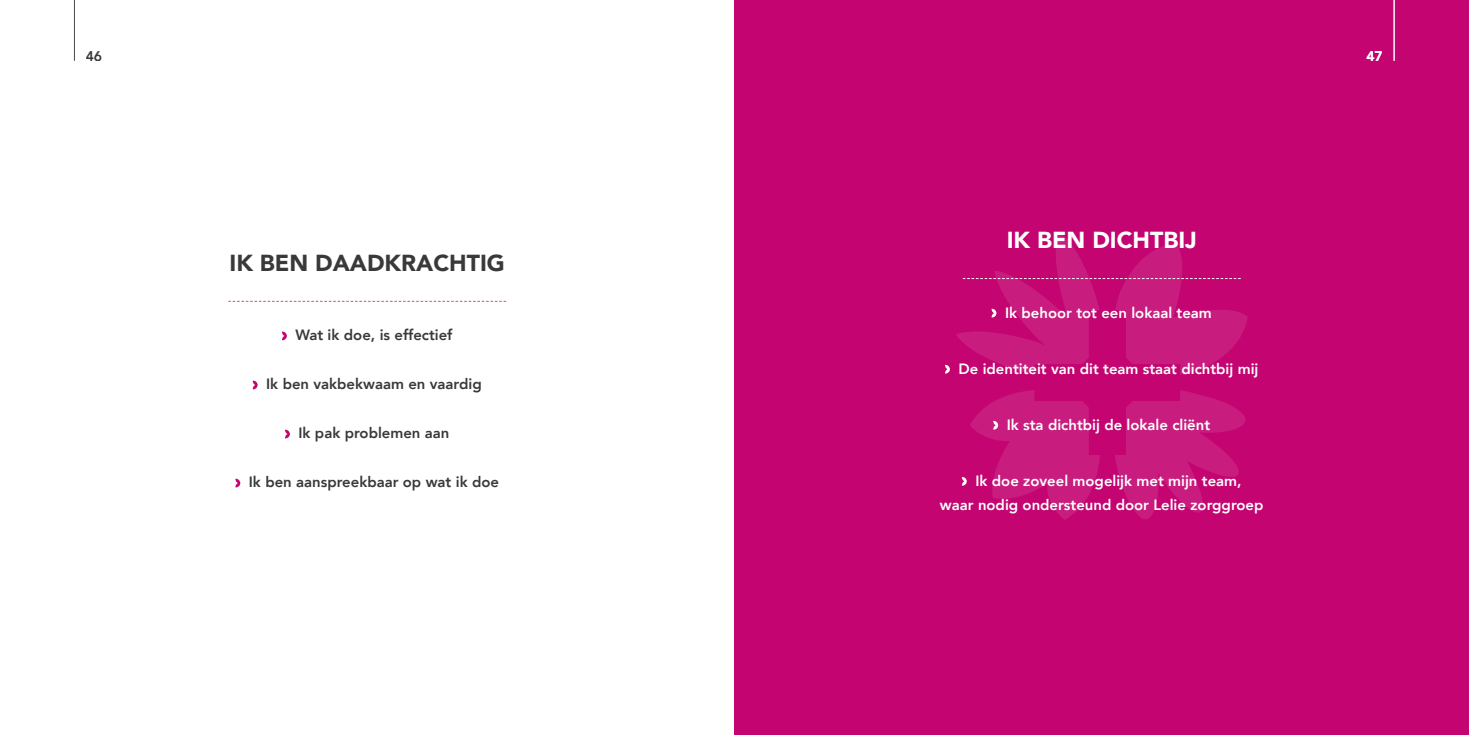
<style>
.page{position:relative;width:1469px;height:735px;background:#fff}
.page>*{position:absolute;margin:0;border:0;box-sizing:border-box;transform-origin:0 0}
.t1{font:900 23.1px "Avenir";color:#393939}
.t2{font:900 23.1px "Avenir";color:#fff}
.t3{font:800 14.88px/24.5px "Avenir";color:#fff}
.t4{font:800 14.88px "Avenir";color:#393939}
.t5{font:800 14px "Avenir";color:#fff}
.t6{font:800 14px "Avenir";color:#393939}
</style>
<div class="page">
<div style="left:734px;top:0;width:734px;height:734px;background:#c30471"></div>
<svg style="left:1115px;top:390px;width:131px;height:129px"></svg>
<svg style="left:945px;top:232px;width:302px;height:143px"></svg>
<svg style="left:961px;top:390px;width:138px;height:129px"></svg>
<hr style="left:1393px;top:0;width:1px;height:61px;background:#fff">
<svg style="left:228px;top:301px;width:278px;height:1px"></svg>
<svg style="left:282px;top:331px;width:5px;height:9px"></svg>
<svg style="left:253px;top:380px;width:5px;height:9px"></svg>
<svg style="left:285px;top:429px;width:5px;height:9px"></svg>
<svg style="left:235px;top:478px;width:5px;height:9px"></svg>
<hr style="left:74px;top:0;width:1px;height:61px;background:#484848">
<p class="t6" style="left:86px;top:45px;width:18px">46</p>
<h1 class="t1" style="left:230px;top:243px;width:277px">IK BEN DAADKRACHTIG</h1>
<p class="t4" style="left:295px;top:323px;width:159px">Wat ik doe, is effectief</p>
<p class="t4" style="left:266px;top:372px;width:217px">Ik ben vakbekwaam en vaardig</p>
<p class="t4" style="left:298px;top:421px;width:152px">Ik pak problemen aan</p>
<p class="t4" style="left:249px;top:470px;width:252px">Ik ben aanspreekbaar op wat ik doe</p>
<h1 class="t2" style="left:1006px;top:220px;width:191px">IK BEN DICHTBIJ</h1>
<p class="t3" style="left:1005px;top:300px;width:208px">Ik behoor tot een lokaal team</p>
<p class="t3" style="left:958px;top:356px;width:301px">De identiteit van dit team staat dichtbij mij</p>
<p class="t3" style="left:1006px;top:412px;width:205px">Ik sta dichtbij de lokale cliënt</p>
<p class="t3" style="left:940px;top:468px;width:325px;text-indent:35px">Ik doe zoveel mogelijk met mijn team, waar nodig ondersteund door Lelie zorggroep</p>
<p class="t5" style="left:1366px;top:45px;width:18px">47</p>
</div>
